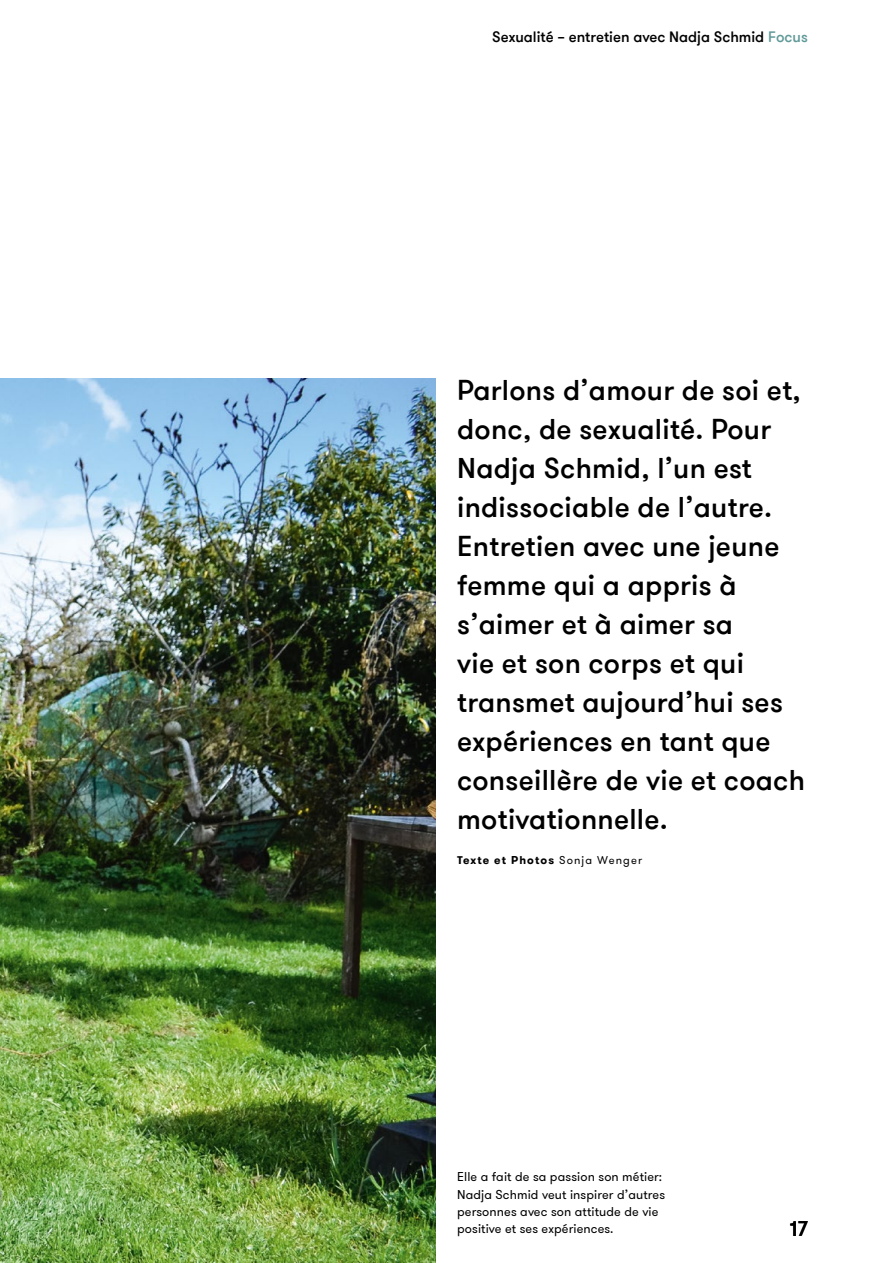
<style>
.page{position:relative;width:893px;height:1263px;background:#fff}
.page>*{position:absolute;margin:0;border:0;box-sizing:border-box;transform-origin:0 0}
.t1{font:500 28.5px/39px "GT Walsheim Pro";letter-spacing:.01em;color:#000}
.t2{font:500 21px "GT Walsheim Pro";color:#000}
.Rubrik_rechts_de{font:500 15px "GT Walsheim Pro";color:#000}
.Bildlegende_de{font:12.75px/17.2px "GT Walsheim Pro";letter-spacing:.01em;color:#000}
.t3{font:700 11.25px "GT Walsheim Pro";letter-spacing:.1em;color:#000}
.s1{color:#609a98}
.s2{font-weight:400}
</style>
<div class="page">
<img style="left:0;top:378px;width:436px;height:885px">
<p class="Rubrik_rechts_de" style="left:492px;top:27px;width:317px">Sexualité – entretien avec Nadja Schmid <span class="s1">Focus</span></p>
<p class="t1" style="left:457px;top:371px;width:349px">Parlons d’amour de soi et, donc, de sexualité. Pour<br>Nadja Schmid, l’un est indissociable de l’autre.<br>Entretien avec une jeune femme qui a appris à s’aimer et à aimer sa<br>vie et son corps et qui transmet aujourd’hui ses expériences en tant que conseillère de vie et coach motivationnelle.</p>
<p class="t3" style="left:457px;top:852px;width:187px">Texte et Photos <span class="s2">Sonja Wenger</span></p>
<p class="Bildlegende_de" style="left:457px;top:1169px;width:209px">Elle a fait de sa passion son métier:<br>Nadja Schmid veut inspirer d’autres personnes avec son attitude de vie positive et ses expériences.</p>
<p class="t2" style="left:790px;top:1216px;width:20px">17</p>
</div>
